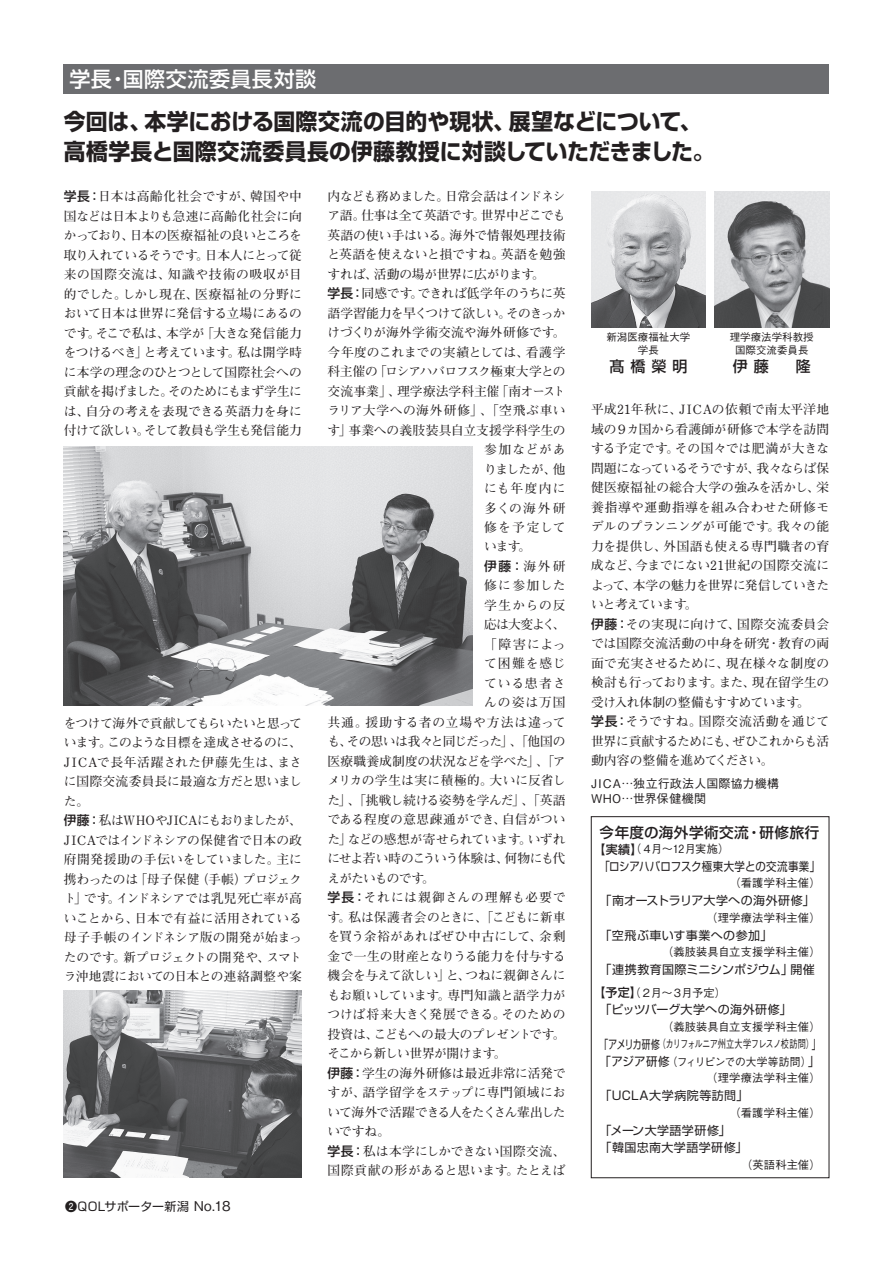
<style>
.page{position:relative;width:893px;height:1263px;background:#fff}
.page>*{position:absolute;margin:0;border:0;box-sizing:border-box;transform-origin:0 0}
.t1{font:700 22.5px/30px "Shin Go Pro";color:#231f20}
.t2{font:500 21px "Shin Go Pro";letter-spacing:.03em;color:#fff}
.t3{font:500 15px "Shin Go Pro";letter-spacing:.4em;color:#231f20}
.t4{font:500 14.55px "Shin Go Pro";letter-spacing:.035em;color:#231f20}
.t5{font:700 12.75px/19.5px "Futo Min A101 Pro";letter-spacing:-.01em;color:#231f20}
.t6{font:700 12.75px "Futo Min A101 Pro";letter-spacing:.01em;color:#231f20}
.t7{font:700 12.75px "Futo Min A101 Pro";letter-spacing:-.06em;color:#231f20}
.t8{font:700 12.75px "Futo Min A101 Pro";letter-spacing:.015em;color:#231f20}
.t9{font:700 12.75px "Futo Min A101 Pro";letter-spacing:-.055em;color:#231f20}
.t10{font:700 12.75px "Futo Min A101 Pro";letter-spacing:-.03em;color:#231f20}
.t11{font:700 12.75px "Futo Min A101 Pro";letter-spacing:-.07em;color:#231f20}
.t12{font:700 12.75px "Futo Min A101 Pro";letter-spacing:-.05em;color:#231f20}
.t13{font:700 12.75px "Futo Min A101 Pro";letter-spacing:-.035em;color:#231f20}
.t14{font:700 12.75px "Futo Min A101 Pro";letter-spacing:-.065em;color:#231f20}
.t15{font:700 12.75px "Futo Min A101 Pro";letter-spacing:-.04em;color:#231f20}
.t16{font:700 12.75px "Futo Min A101 Pro";letter-spacing:-.09em;color:#231f20}
.t17{font:700 12.75px "Futo Min A101 Pro";letter-spacing:.05em;color:#231f20}
.t18{font:700 12.75px "Futo Min A101 Pro";letter-spacing:.065em;color:#231f20}
.t19{font:700 12.75px "Futo Min A101 Pro";letter-spacing:.07em;color:#231f20}
.t20{font:500 12.75px "Shin Go Pro";color:#231f20}
.t21{font:12px/17.2px "Shin Go Pro";letter-spacing:.03em;color:#231f20}
.t22{font:500 12px/15px "Gothic BBB Pro";letter-spacing:.02em;color:#231f20}
.t23{font:12px "Shin Go Pro";letter-spacing:.03em;color:#231f20;scale:.87 1}
.t24{font:12px "Shin Go Pro";letter-spacing:.01em;color:#231f20}
.t25{font:12px "Shin Go Pro";letter-spacing:.005em;color:#231f20}
.t26{font:500 11.25px/17.2px "Gothic BBB Pro";letter-spacing:.005em;color:#231f20;text-align:right}
.t27{font:500 10.5px/13.5px "Gothic BBB Pro";color:#231f20;text-align:center}
.s1{font-family:"Shin Go Pro";font-weight:500}
.s2{font-family:"Futo Min A101 Pro";font-weight:700}
.s3{font-family:"Shin Go Pro";font-size:12px}
.s4{font-family:"Shin Go Pro";font-weight:400;font-size:12px}
.s5{font-family:"Futo Go B101 Pro";font-weight:700}
.s6{font-family:"Gothic BBB Pro";font-weight:500;font-size:13.5px}
</style>
<div class="page">
<div style="left:64px;top:64px;width:765px;height:30px;background:#6c6d70"></div>
<img style="left:64px;top:446px;width:408px;height:260px">
<img style="left:64px;top:991px;width:238px;height:187px">
<img style="left:591px;top:191px;width:115px;height:136px">
<img style="left:714px;top:191px;width:115px;height:136px">
<svg style="left:591px;top:816px;width:238px;height:362px"></svg>
<h2 class="t2" style="left:70px;top:62px;width:248px">学長・国際交流委員長対談</h2>
<h1 class="t1" style="left:64px;top:104px;width:652px">今回は、本学における国際交流の目的や現状、展望などについて、高橋学長と国際交流委員長の伊藤教授に対談していただきました。</h1>
<p class="t5" style="left:64px;top:185px;width:240px;text-align:justify"><span class="s1">学長：</span>日本は高齢化社会ですが、韓国や中国などは日本よりも急速に高齢化社会に向かっており、日本の医療福祉の良いところを取り入れているそうです。日本人にとって従来の国際交流は、知識や技術の吸収が目的でした。しかし現在、医療福祉の分野において日本は世界に発信する立場にあるのです。そこで私は、本学が「大きな発信能力をつけるべき」と考えています。私は開学時に本学の理念のひとつとして国際社会への貢献を掲げました。そのためにもまず学生には、自分の考えを表現できる英語力を身に付けて欲しい。そして教員も学生も発信能力</p>
<p class="t11" style="left:327px;top:186px;width:240px">内なども務めました。日常会話はインドネシ</p>
<p class="t5" style="left:327px;top:204px;width:240px">ア語。仕事は全て英語です。世界中どこでも</p>
<p class="t6" style="left:327px;top:225px;width:240px">英語の使い手はいる。海外で情報処理技術</p>
<p class="t5" style="left:327px;top:243px;width:240px">と英語を使えないと損ですね。英語を勉強</p>
<p class="t5" style="left:327px;top:262px;width:219px">すれば、活動の場が世界に広がります。</p>
<p class="t5" style="left:327px;top:282px;width:240px"><span class="s1">学長：</span>同感です。できれば低学年のうちに英</p>
<p class="t7" style="left:327px;top:303px;width:240px">語学習能力を早くつけて欲しい。そのきっか</p>
<p class="t5" style="left:327px;top:321px;width:240px">けづくりが海外学術交流や海外研修です。</p>
<p class="t5" style="left:327px;top:340px;width:240px">今年度のこれまでの実績としては、看護学</p>
<p class="t12" style="left:327px;top:361px;width:240px">科主催の「ロシアハバロフスク極東大学との</p>
<p class="t5" style="left:327px;top:379px;width:240px">交流事業」、理学療法学科主催「南オースト</p>
<p class="t17" style="left:327px;top:400px;width:240px">ラリア大学への海外研修」、「空飛ぶ車い</p>
<p class="t6" style="left:327px;top:420px;width:240px">す」事業への義肢装具自立支援学科学生の</p>
<p class="t5" style="left:484px;top:438px;width:83px">参加などがあ</p>
<p class="t5" style="left:484px;top:457px;width:83px">りましたが、他</p>
<p class="t5" style="left:484px;top:477px;width:83px">にも年度内に</p>
<p class="t5" style="left:484px;top:496px;width:83px">多くの海外研</p>
<p class="t5" style="left:484px;top:516px;width:83px">修を予定して</p>
<p class="t5" style="left:484px;top:535px;width:49px">います。</p>
<p class="t20" style="left:484px;top:556px;width:83px">伊藤：<span class="s2">海外研</span></p>
<p class="t5" style="left:484px;top:574px;width:83px">修に参加した</p>
<p class="t5" style="left:484px;top:594px;width:83px">学生からの反</p>
<p class="t5" style="left:484px;top:613px;width:83px">応は大変よく、</p>
<p class="t5" style="left:484px;top:633px;width:83px">「障害によっ</p>
<p class="t5" style="left:484px;top:652px;width:83px">て困難を感じ</p>
<p class="t5" style="left:484px;top:672px;width:83px">ている患者さ</p>
<p class="t5" style="left:484px;top:691px;width:83px">んの姿は万国</p>
<p class="t18" style="left:327px;top:712px;width:240px">共通。援助する者の立場や方法は違って</p>
<p class="t9" style="left:327px;top:732px;width:240px">も、その思いは我々と同じだった」、「他国の</p>
<p class="t5" style="left:327px;top:750px;width:240px">医療職養成制度の状況などを学べた」、「ア</p>
<p class="t8" style="left:327px;top:771px;width:240px">メリカの学生は実に積極的。大いに反省し</p>
<p class="t10" style="left:327px;top:790px;width:240px">た」、「挑戦し続ける姿勢を学んだ」、「英語</p>
<p class="t5" style="left:327px;top:808px;width:240px">である程度の意思疎通ができ、自信がつい</p>
<p class="t13" style="left:327px;top:829px;width:240px">た」などの感想が寄せられています。いずれ</p>
<p class="t14" style="left:327px;top:849px;width:240px">にせよ若い時のこういう体験は、何物にも代</p>
<p class="t7" style="left:327px;top:868px;width:109px">えがたいものです。</p>
<p class="t19" style="left:327px;top:888px;width:240px"><span class="s1">学長：</span>それには親御さんの理解も必要で</p>
<p class="t5" style="left:327px;top:906px;width:240px">す。私は保護者会のときに、「こどもに新車</p>
<p class="t5" style="left:327px;top:925px;width:240px">を買う余裕があればぜひ中古にして、余剰</p>
<p class="t5" style="left:327px;top:945px;width:240px">金で一生の財産となりうる能力を付与する</p>
<p class="t5" style="left:327px;top:964px;width:240px">機会を与えて欲しい」と、つねに親御さんに</p>
<p class="t5" style="left:327px;top:984px;width:240px">もお願いしています。専門知識と語学力が</p>
<p class="t5" style="left:327px;top:1003px;width:240px">つけば将来大きく発展できる。そのための</p>
<p class="t15" style="left:327px;top:1024px;width:240px">投資は、こどもへの最大のプレゼントです。</p>
<p class="t7" style="left:327px;top:1044px;width:180px">そこから新しい世界が開けます。</p>
<p class="t5" style="left:327px;top:1062px;width:240px"><span class="s1">伊藤：</span>学生の海外研修は最近非常に活発で</p>
<p class="t8" style="left:327px;top:1083px;width:240px">すが、語学留学をステップに専門領域にお</p>
<p class="t16" style="left:327px;top:1102px;width:240px">いて海外で活躍できる人をたくさん輩出した</p>
<p class="t5" style="left:327px;top:1120px;width:64px">いですね。</p>
<p class="t6" style="left:327px;top:1141px;width:240px"><span class="s1">学長：</span>私は本学にしかできない国際交流、</p>
<p class="t5" style="left:327px;top:1159px;width:240px">国際貢献の形があると思います。たとえば</p>
<p class="t27" style="left:606px;top:329px;width:85px">新潟医療福祉大学学長</p>
<p class="t3" style="left:609px;top:354px;width:79px">髙橋榮明</p>
<p class="t27" style="left:730px;top:329px;width:85px">理学療法学科教授国際交流委員長</p>
<p class="t3" style="left:733px;top:354px;width:80px">伊藤　隆</p>
<p class="t5" style="left:591px;top:398px;width:240px">平成21年秋に、JICAの依頼で南太平洋地域の９カ国から看護師が研修で本学を訪問する予定です。その国々では肥満が大きな問題になっているそうですが、我々ならば保健医療福祉の総合大学の強みを活かし、栄養指導や運動指導を組み合わせた研修モデルのプランニングが可能です。我々の能力を提供し、外国語も使える専門職者の育成など、今までにない21世紀の国際交流によって、本学の魅力を世界に発信していきたいと考えています。<br><span class="s1">伊藤：</span>その実現に向けて、国際交流委員会では国際交流活動の中身を研究・教育の両面で充実させるために、現在様々な制度の検討も行っております。また、現在留学生の受け入れ体制の整備もすすめています。<br><span class="s1">学長：</span>そうですね。国際交流活動を通じて世界に貢献するためにも、ぜひこれからも活動内容の整備を進めてください。</p>
<p class="t22" style="left:591px;top:774px;width:190px">JICA…独立行政法人国際協力機構<br>WHO…世界保健機関</p>
<p class="t5" style="left:64px;top:712px;width:240px">をつけて海外で貢献してもらいたいと思っています。このような目標を達成させるのに、<br>JICAで長年活躍された伊藤先生は、まさに国際交流委員長に最適な方だと思いました。<br><span class="s1">伊藤：</span>私はWHOやJICAにもおりましたが、<br>JICAではインドネシアの保健省で日本の政府開発援助の手伝いをしていました。主に携わったのは「母子保健（手帳）プロジェクト」です。インドネシアでは乳児死亡率が高いことから、日本で有益に活用されている母子手帳のインドネシア版の開発が始まったのです。新プロジェクトの開発や、スマトラ沖地震においての日本との連絡調整や案</p>
<p class="t4" style="left:600px;top:820px;width:221px">今年度の海外学術交流・研修旅行</p>
<p class="t26" style="left:594px;top:839px;width:137px"><span class="s3">【実績】</span>（４月～12月実施）</p>
<p class="t23" style="left:600px;top:856px;width:255px">「ロシアハバロフスク極東大学との交流事業」</p>
<p class="t26" style="left:730px;top:873px;width:93px">（看護学科主催）</p>
<p class="t24" style="left:600px;top:891px;width:217px">「南オーストラリア大学への海外研修」</p>
<p class="t26" style="left:706px;top:908px;width:116px">（理学療法学科主催）</p>
<p class="t21" style="left:600px;top:925px;width:174px">「空飛ぶ車いす事業への参加」</p>
<p class="t26" style="left:662px;top:942px;width:160px">（義肢装具自立支援学科主催）</p>
<p class="t25" style="left:600px;top:960px;width:217px">「連携教育国際ミニシンポジウム」開催</p>
<p class="t26" style="left:594px;top:982px;width:134px"><span class="s3">【予定】</span>（２月～３月予定）</p>
<p class="t21" style="left:600px;top:999px;width:194px">「ピッツバーグ大学への海外研修」</p>
<p class="t26" style="left:600px;top:1016px;width:223px">（義肢装具自立支援学科主催）<br><span class="s4">「アメリカ研修</span>（カリフォルニア州立大学フレスノ校訪問）<span class="s4">」「アジア研修</span>（フィリピンでの大学等訪問）<span class="s4">」</span>（理学療法学科主催）</p>
<p class="t21" style="left:600px;top:1086px;width:151px">「UCLA大学病院等訪問」</p>
<p class="t26" style="left:730px;top:1103px;width:93px">（看護学科主催）</p>
<p class="t21" style="left:600px;top:1120px;width:150px">「メーン大学語学研修」<br>「韓国忠南大学語学研修」</p>
<p class="t26" style="left:741px;top:1154px;width:81px">（英語科主催）</p>
<p class="t21" style="left:65px;top:1196px;width:167px"><span class="s5">❷</span>QOLサポーター新潟 <span class="s6">No.18</span></p>
</div>
